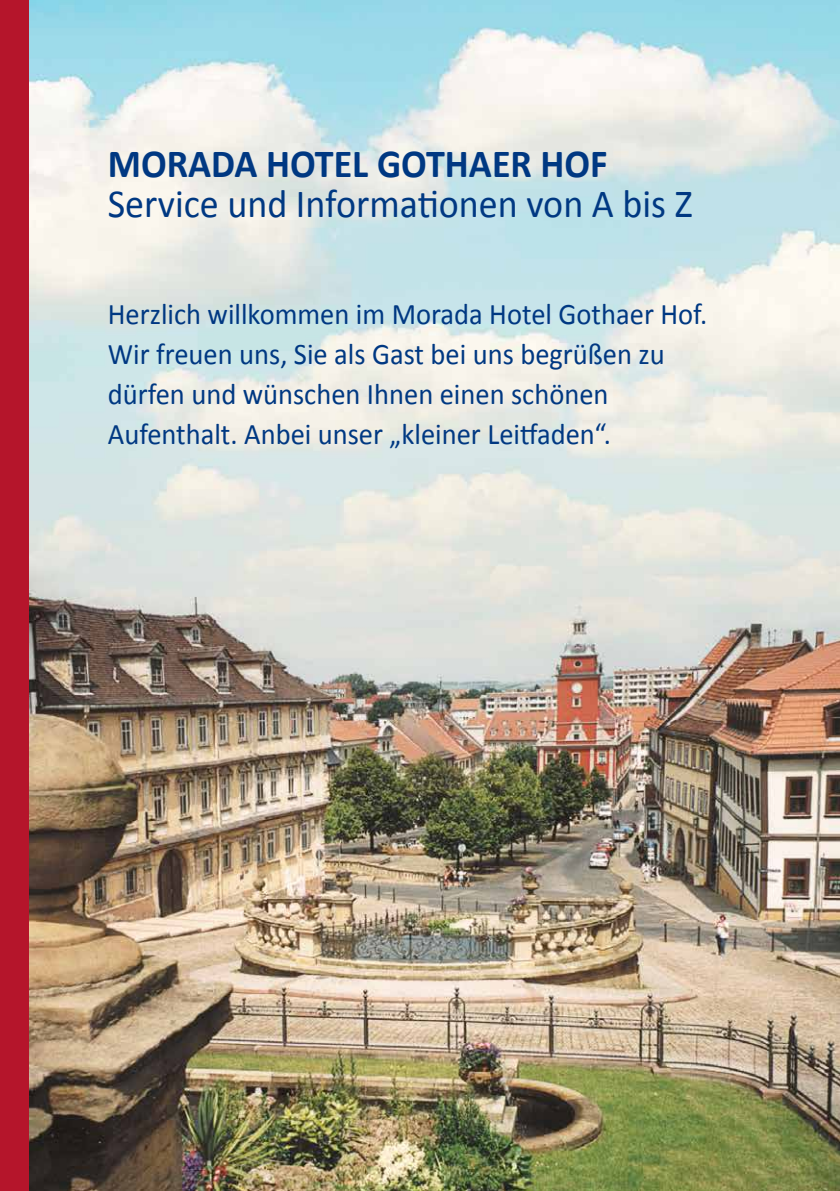
<style>
.page{position:relative;width:840px;height:1191px;background:#fff}
.page>*{position:absolute;margin:0;border:0;box-sizing:border-box;transform-origin:0 0}
.t1{font:40px "Calibri";color:#003882;scale:.95 1}
.t2{font:700 40px "Calibri";color:#003882;scale:.95 1}
.t3{font:30px/40px "Calibri";color:#003882;scale:.95 1}
</style>
<div class="page">
<img style="left:28px;top:0;width:811px;height:1191px">
<div style="left:0;top:0;width:28px;height:1191px;background:#b5152b"></div>
<h1 class="t2" style="left:108px;top:139px;width:527px">MORADA HOTEL GOTHAER HOF</h1>
<h1 class="t1" style="left:108px;top:179px;width:616px">Service und Informationen von A bis Z</h1>
<p class="t3" style="left:108px;top:292px;width:632px">Herzlich willkommen im Morada Hotel Gothaer Hof.<br>Wir freuen uns, Sie als Gast bei uns begrüßen zu dürfen und wünschen Ihnen einen schönen Aufenthalt. Anbei unser „kleiner Leitfaden“.</p>
</div>
